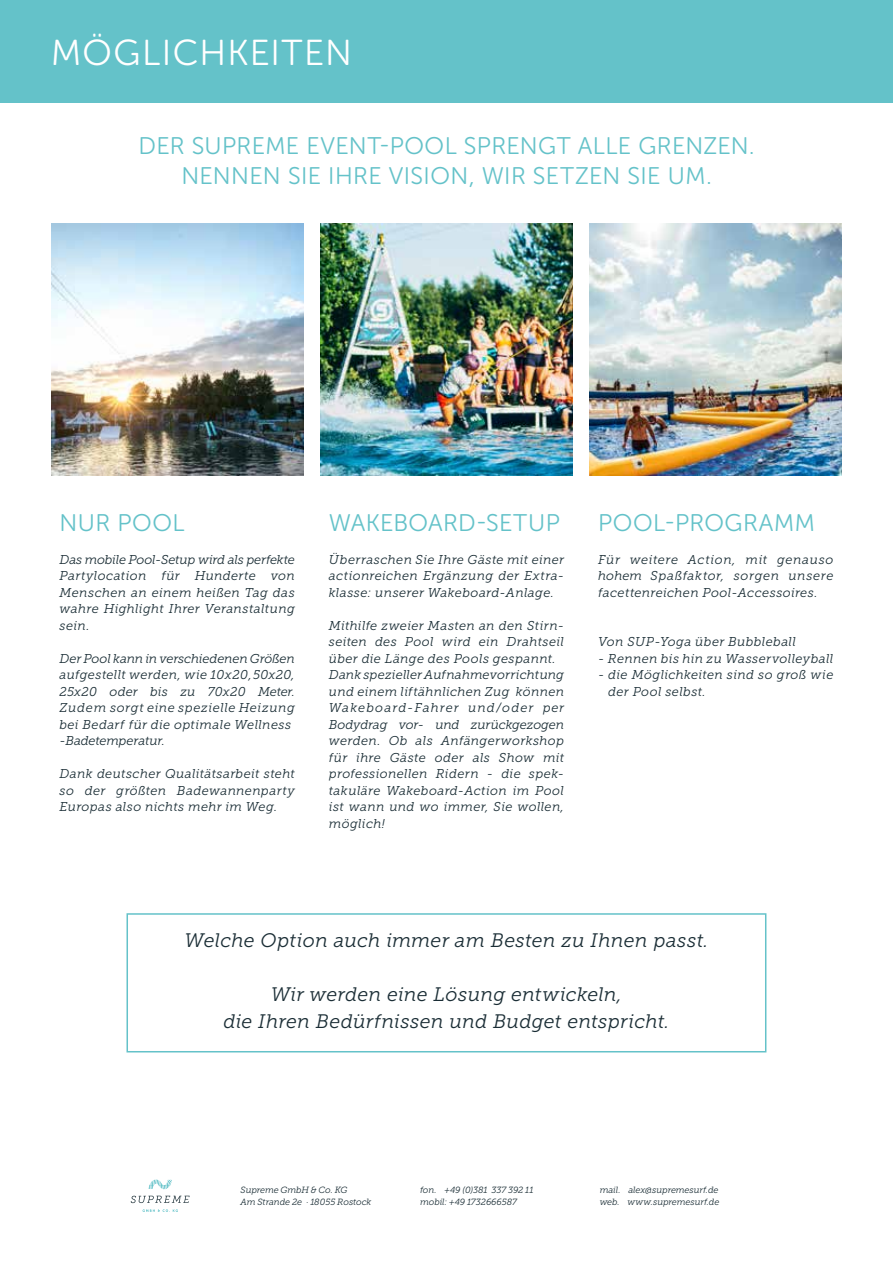
<style>
.page{position:relative;width:893px;height:1263px;background:#fff}
.page>*{position:absolute;margin:0;border:0;box-sizing:border-box;transform-origin:0 0}
.t1{font:36px "Museo Sans Rounded 300";letter-spacing:.04em;color:#fff}
.t2{font:24px/30px "Museo Sans Rounded 300";letter-spacing:.015em;color:#64c2c9;text-align:center}
.t3{font:italic 19.5px/27px "Museo Slab 300";letter-spacing:.01em;color:#1a2d35;text-align:center}
.t4{font:italic 12.75px/16.5px "Museo Slab 300";letter-spacing:.025em;color:#1a2d35;text-align:justify}
.t5{font:italic 9px/12px "Museo Slab 300";letter-spacing:-.01em;color:#1a2d35}
</style>
<div class="page">
<svg style="left:143px;top:1209px;width:35px;height:3px"></svg>
<svg style="left:148px;top:1179px;width:24px;height:10px"></svg>
<svg style="left:131px;top:1196px;width:59px;height:7px"></svg>
<div style="left:0;top:0;width:893px;height:102px;background:#64c2c9"></div>
<img style="left:51px;top:223px;width:252px;height:253px">
<img style="left:320px;top:223px;width:253px;height:253px">
<img style="left:590px;top:223px;width:252px;height:253px">
<div style="left:126px;top:913px;width:640px;height:139px;border:2px solid #64c2c9"></div>
<h1 class="t1" style="left:51px;top:33px;width:302px">MÖGLICHKEITEN</h1>
<h2 class="t2" style="left:138px;top:131px;width:618px">DER SUPREME EVENT-POOL SPRENGT ALLE GRENZEN.<br>NENNEN SIE IHRE VISION, WIR SETZEN SIE UM.</h2>
<h2 class="t2" style="left:60px;top:508px;width:126px">NUR POOL</h2>
<p class="t4" style="left:60px;top:551px;width:237px">Das mobile Pool-Setup wird als perfekte Partylocation für Hunderte von Menschen an einem heißen Tag das wahre Highlight Ihrer Veranstaltung sein.</p>
<p class="t4" style="left:60px;top:650px;width:237px;text-align:left">Der Pool kann in verschiedenen Größen aufgestellt werden, wie 10x20,50x20,<br>25x20 oder bis zu 70x20 Meter.<br>Zudem sorgt eine spezielle Heizung bei Bedarf für die optimale Wellness -Badetemperatur.</p>
<p class="t4" style="left:60px;top:766px;width:237px">Dank deutscher Qualitätsarbeit steht so der größten Badewannenparty Europas also nichts mehr im Weg.</p>
<h2 class="t2" style="left:329px;top:508px;width:232px">WAKEBOARD-SETUP</h2>
<p class="t4" style="left:329px;top:551px;width:237px">Überraschen Sie Ihre Gäste mit einer actionreichen Ergänzung der Extra&shy;klasse: unserer Wakeboard-Anlage.</p>
<p class="t4" style="left:329px;top:617px;width:237px;text-align:left">Mithilfe zweier Masten an den Stirn&shy;seiten des Pool wird ein Drahtseil über die Länge des Pools gespannt.<br>Dank spezieller Aufnahmevorrichtung und einem liftähnlichen Zug können<br>Wakeboard-Fahrer und/oder per<br>Bodydrag vor- und zurückgezogen werden. Ob als Anfängerworkshop für ihre Gäste oder als Show mit professionellen Ridern - die spek&shy;takuläre Wakeboard-Action im Pool ist wann und wo immer, Sie wollen, möglich!</p>
<h2 class="t2" style="left:598px;top:508px;width:218px">POOL-PROGRAMM</h2>
<p class="t4" style="left:598px;top:551px;width:237px">Für weitere Action, mit genauso hohem Spaßfaktor, sorgen unsere facettenreichen Pool-Accessoires.</p>
<p class="t4" style="left:598px;top:634px;width:199px">Von SUP-Yoga über Bubbleball</p>
<p class="t4" style="left:598px;top:650px;width:237px">- Rennen bis hin zu Wasservolleyball</p>
<p class="t4" style="left:608px;top:667px;width:227px;text-indent:-10px">- die Möglichkeiten sind so groß wie der Pool selbst.</p>
<h3 class="t3" style="left:185px;top:927px;width:525px">Welche Option auch immer am Besten zu Ihnen passt.</h3>
<h3 class="t3" style="left:224px;top:981px;width:447px">Wir werden eine Lösung entwickeln,<br>die Ihren Bedürfnissen und Budget entspricht.</h3>
<p class="t5" style="left:241px;top:1184px;width:132px">Supreme GmbH &amp; Co. KG<br>Am Strande 2e · 18055 Rostock</p>
<p class="t5" style="left:420px;top:1184px;width:115px">fon. +49 (0)381 337 392 11 mobil: +49 1732666587</p>
<p class="t5" style="left:600px;top:1184px;width:121px">mail. alex@supremesurf.de web. www.supremesurf.de</p>
</div>
